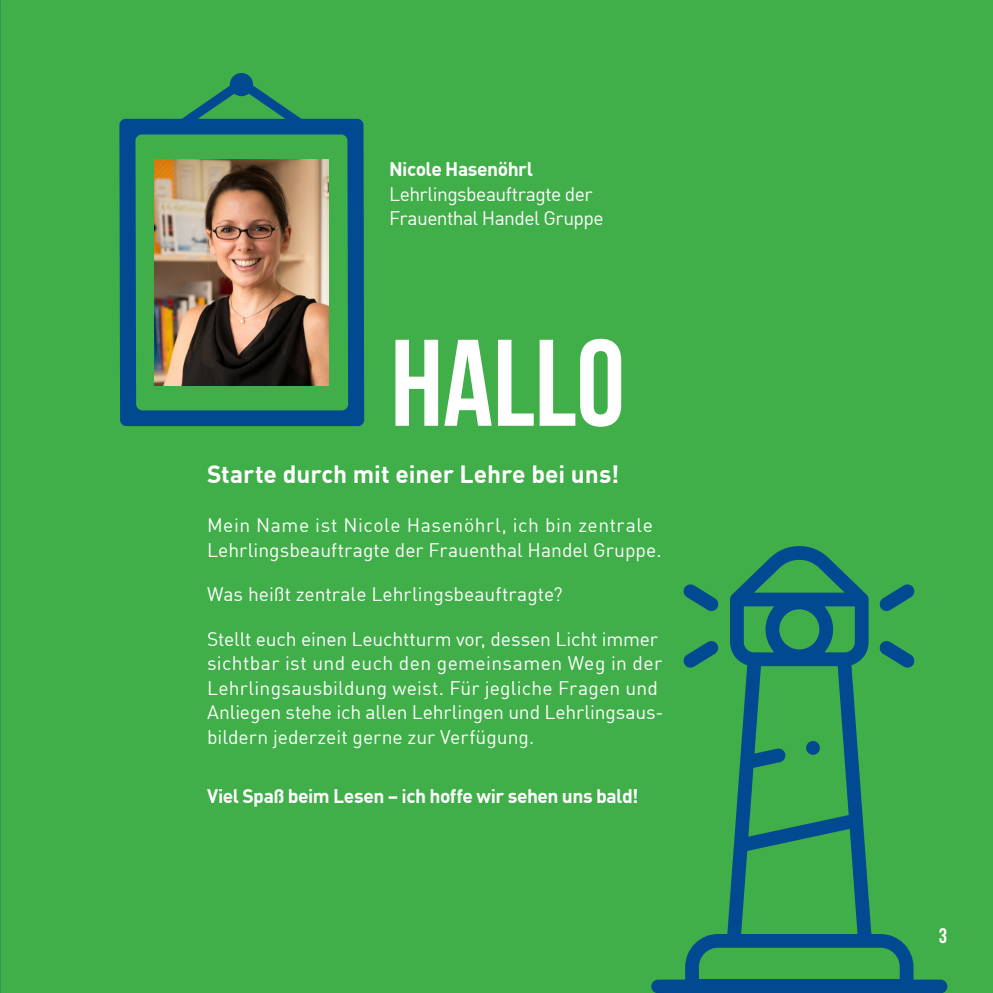
<style>
.page{position:relative;width:993px;height:993px;background:#fff}
.page>*{position:absolute;margin:0;border:0;box-sizing:border-box;transform-origin:0 0}
.t1{font:122.85px "Bebas Neue";color:#fff}
.t2{font:700 24.5px "DIN Offc Pro";letter-spacing:-.005em;color:#fff}
.t3{font:21px "Bebas Neue";color:#fff}
.t4{font:19.25px/24.5px "DIN Offc Pro";color:#fff}
.t5{font:19.25px/24.5px "DIN Offc Pro";letter-spacing:.02em;color:#fff}
.t6{font:19.25px/24.5px "DIN Offc Pro";letter-spacing:-.03em;color:#fff}
.t7{font:700 19.25px "DIN Offc Pro";letter-spacing:-.025em;color:#fff}
.s1{font-weight:700}
</style>
<div class="page">
<div style="left:0;top:0;width:992px;height:992px;background:#40ae49"></div>
<svg style="left:651px;top:546px;width:297px;height:446px"></svg>
<svg style="left:674px;top:575px;width:52px;height:42px"></svg>
<svg style="left:676px;top:633px;width:49px;height:40px"></svg>
<svg style="left:872px;top:577px;width:49px;height:39px"></svg>
<svg style="left:870px;top:632px;width:52px;height:42px"></svg>
<svg style="left:799px;top:706px;width:27px;height:58px"></svg>
<img style="left:119px;top:73px;width:246px;height:354px">
<p class="t6" style="left:389px;top:155px;width:216px"><span class="s1">Nicole Hasenöhrl<br></span>Lehrlingsbeauftragte der<br>Frauenthal Handel Gruppe</p>
<p class="t1" style="left:390px;top:316px;width:236px">Hallo</p>
<p class="t2" style="left:207px;top:454px;width:413px">Starte durch mit einer Lehre bei uns!</p>
<p class="t5" style="left:207px;top:511px;width:456px">Mein Name ist Nicole Hasenöhrl, ich bin zentrale<br>Lehrlingsbeauftragte der Frauenthal Handel Gruppe.</p>
<p class="t4" style="left:207px;top:580px;width:357px">Was heißt zentrale Lehrlingsbeauftragte?</p>
<p class="t4" style="left:207px;top:624px;width:458px">Stellt euch einen Leuchtturm vor, dessen Licht immer sichtbar ist und euch den gemeinsamen Weg in der Lehrlingsausbildung weist. Für jegliche Fragen und Anliegen stehe ich allen Lehrlingen und Lehrlingsaus&shy;bildern jederzeit gerne zur Verfügung.</p>
<p class="t7" style="left:207px;top:779px;width:433px">Viel Spaß beim Lesen – ich hoffe wir sehen uns bald!</p>
<p class="t3" style="left:938px;top:923px;width:10px">3</p>
</div>
